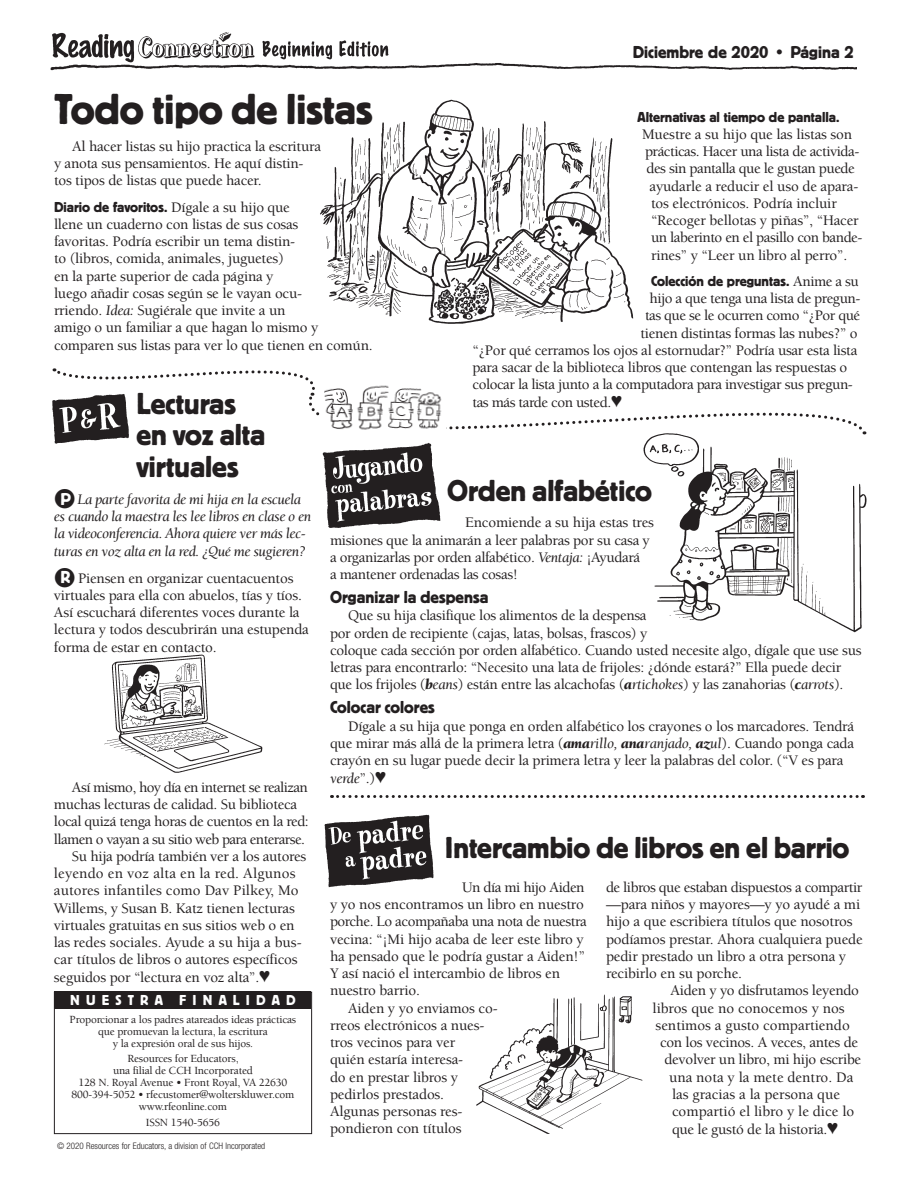
<style>
.page{position:relative;width:918px;height:1188px;background:#fff}
.page>*{position:absolute;margin:0;border:0;box-sizing:border-box;transform-origin:0 0}
.t1{font:45px "Platz";letter-spacing:-.005em;color:#231f20}
.t2{font:31.5px/31.5px "Platz";color:#231f20}
.t3{font:18px "Platz";color:#231f20}
.t4{font:500 15px/17.2px "Berkeley Std";letter-spacing:-.015em;color:#231f20}
.t5{font:italic 15px/17.2px "Berkeley Std";letter-spacing:-.03em;color:#231f20}
.t6{font:500 15px "Berkeley Std";letter-spacing:-.04em;color:#231f20}
.t7{font:15px "Platz";color:#231f20}
.t8{font:500 15px "Berkeley Std";letter-spacing:.005em;color:#231f20}
.t9{font:500 15px "Berkeley Std";letter-spacing:.01em;color:#231f20}
.t10{font:15px "Platz";letter-spacing:.41em;color:#fff}
.t11{font:500 11.25px/12px "Berkeley Std";letter-spacing:-.015em;color:#231f20;text-align:center}
.t12{font:300 condensed 9px "Helvetica Neue";color:#231f20}
.s1{font-family:"Berkeley Std";font-weight:500}
.s2{font-family:"Platz";font-weight:400}
.s3{font-weight:400;font-style:italic}
.s4{font-family:"Platz";font-style:normal;font-size:18px;color:#fff}
.s5{font-family:"Platz";font-weight:400;font-size:18px;color:#fff}
.s6{font-weight:900;font-style:italic}
</style>
<div class="page">
<svg style="left:316px;top:412px;width:546px;height:18px"></svg>
<svg style="left:332px;top:795px;width:531px;height:3px"></svg>
<div style="left:54px;top:992px;width:258px;height:142px;border:1px solid #231f20"></div>
<div style="left:55px;top:992px;width:256px;height:17px;background:#231f20"></div>
<img style="left:50px;top:63px;width:807px;height:8px">
<img style="left:53px;top:33px;width:336px;height:30px">
<img style="left:324px;top:814px;width:110px;height:74px">
<img style="left:322px;top:442px;width:119px;height:86px">
<svg style="left:53px;top:368px;width:262px;height:44px"></svg>
<img style="left:52px;top:392px;width:83px;height:52px">
<img style="left:320px;top:99px;width:314px;height:225px">
<img style="left:654px;top:431px;width:213px;height:202px">
<img style="left:476px;top:994px;width:167px;height:140px">
<img style="left:104px;top:655px;width:159px;height:118px">
<img style="left:642px;top:428px;width:57px;height:51px">
<img style="left:317px;top:385px;width:133px;height:45px">
<h1 class="t3" style="left:633px;top:42px;width:222px">Diciembre de 2020 • Página 2</h1>
<h2 class="t1" style="left:54px;top:84px;width:320px">Todo tipo de listas</h2>
<p class="t7" style="left:638px;top:108px;width:204px">Alternativas al tiempo de pantalla.</p>
<p class="t4" style="left:642px;top:126px;width:212px">Muestre a su hijo que las listas son</p>
<p class="t4" style="left:645px;top:143px;width:216px">prácticas. Hacer una lista de activida-</p>
<p class="t4" style="left:646px;top:160px;width:210px">des sin pantalla que le gustan puede</p>
<p class="t4" style="left:650px;top:177px;width:210px">ayudarle a reducir el uso de apara-</p>
<p class="t4" style="left:651px;top:195px;width:187px">tos electrónicos. Podría incluir</p>
<p class="t4" style="left:651px;top:212px;width:209px">“Recoger bellotas y piñas”, “Hacer</p>
<p class="t4" style="left:651px;top:229px;width:213px">un laberinto en el pasillo con bande-</p>
<p class="t4" style="left:651px;top:246px;width:198px">rines” y “Leer un libro al perro”.</p>
<p class="t7" style="left:651px;top:273px;width:209px">Colección de preguntas. <span class="s1">Anime a su</span></p>
<p class="t4" style="left:650px;top:290px;width:212px">hijo a que tenga una lista de pregun-</p>
<p class="t4" style="left:645px;top:307px;width:217px">tas que se le ocurren como “¿Por qué</p>
<p class="t4" style="left:640px;top:324px;width:218px">tienen distintas formas las nubes?” o</p>
<p class="t4" style="left:472px;top:342px;width:386px">“¿Por qué cerramos los ojos al estornudar?” Podría usar esta lista</p>
<p class="t4" style="left:472px;top:359px;width:376px">para sacar de la biblioteca libros que contengan las respuestas o</p>
<p class="t4" style="left:472px;top:376px;width:382px">colocar la lista junto a la computadora para investigar sus pregun-</p>
<p class="t4" style="left:472px;top:394px;width:151px">tas más tarde con usted.♥</p>
<p class="t4" style="left:54px;top:138px;width:269px;text-indent:18px">Al hacer listas su hijo practica la escritura y anota sus pensamientos. He aquí distin&shy;tos tipos de listas que puede hacer.</p>
<p class="t4" style="left:54px;top:199px;width:320px"><span class="s2">Diario de favoritos.</span> Dígale a su hijo que<br>llene un cuaderno con listas de sus cosas<br>favoritas. Podría escribir un tema distin-<br>to (libros, comida, animales, juguetes)<br>en la parte superior de cada página y<br>luego añadir cosas según se le vayan ocu-<br>rriendo. <span class="s3">Idea:</span> Sugiérale que invite a un<br>amigo o un familiar a que hagan lo mismo y comparen sus listas para ver lo que tienen en común.</p>
<h2 class="t2" style="left:136px;top:387px;width:130px">Lecturas en voz alta virtuales</h2>
<p class="t5" style="left:54px;top:491px;width:259px">●<span class="s4">P</span> La parte favorita de mi hija en la escuela es cuando la maestra les lee libros en clase o en la videoconferencia. Ahora quiere ver más lec&shy;turas en voz alta en la red. ¿Qué me sugieren?</p>
<p class="t4" style="left:54px;top:570px;width:256px">●<span class="s5">R</span> Piensen en organizar cuentacuentos virtuales para ella con abuelos, tías y tíos.<br>Así escuchará diferentes voces durante la lectura y todos descubrirán una estupenda forma de estar en contacto.</p>
<h2 class="t2" style="left:447px;top:475px;width:207px">Orden alfabético</h2>
<p class="t4" style="left:330px;top:514px;width:326px;text-indent:135px">Encomiende a su hija estas tres misiones que la animarán a leer palabras por su casa y a organizarlas por orden alfabético. <span class="s3">Ventaja:</span> ¡Ayudará<br>a mantener ordenadas las cosas!</p>
<p class="t3" style="left:330px;top:587px;width:160px">Organizar la despensa</p>
<p class="t4" style="left:330px;top:607px;width:533px;text-indent:18px">Que su hija clasifique los alimentos de la despensa<br>por orden de recipiente (cajas, latas, bolsas, frascos) y<br>coloque cada sección por orden alfabético. Cuando usted necesite algo, dígale que use sus letras para encontrarlo: “Necesito una lata de frijoles: ¿dónde estará?” Ella puede decir que los frijoles (<span class="s6">b</span><span class="s3">eans</span>) están entre las alcachofas (<span class="s6">a</span><span class="s3">rtichokes</span>) y las zanahorias (<span class="s6">c</span><span class="s3">arrots</span>).</p>
<p class="t3" style="left:330px;top:698px;width:106px">Colocar colores</p>
<p class="t4" style="left:330px;top:717px;width:526px;text-indent:18px">Dígale a su hija que ponga en orden alfabético los crayones o los marcadores. Tendrá que mirar más allá de la primera letra (<span class="s6">ama</span><span class="s3">rillo,</span> <span class="s6">ana</span><span class="s3">ranjado,</span> <span class="s6">az</span><span class="s3">ul</span>). Cuando ponga cada crayón en su lugar puede decir la primera letra y leer la palabras del color. (“V es para <span class="s3">verde</span>”.)♥</p>
<p class="t6" style="left:72px;top:779px;width:237px">Así mismo, hoy día en internet se realizan</p>
<p class="t4" style="left:54px;top:796px;width:245px">muchas lecturas de calidad. Su biblioteca</p>
<p class="t4" style="left:54px;top:813px;width:256px">local quizá tenga horas de cuentos en la red:</p>
<p class="t6" style="left:54px;top:831px;width:253px">llamen o vayan a su sitio web para enterarse.</p>
<p class="t4" style="left:72px;top:848px;width:236px">Su hija podría también ver a los autores</p>
<p class="t9" style="left:54px;top:865px;width:243px">leyendo en voz alta en la red. Algunos</p>
<p class="t8" style="left:54px;top:883px;width:246px">autores infantiles como Dav Pilkey, Mo</p>
<p class="t4" style="left:54px;top:900px;width:242px">Willems, y Susan B. Katz tienen lecturas</p>
<p class="t4" style="left:54px;top:917px;width:242px">virtuales gratuitas en sus sitios web o en</p>
<p class="t4" style="left:54px;top:934px;width:249px">las redes sociales. Ayude a su hija a bus-</p>
<p class="t4" style="left:54px;top:951px;width:245px">car títulos de libros o autores específicos</p>
<p class="t4" style="left:54px;top:969px;width:218px">seguidos por “lectura en voz alta”.♥</p>
<h2 class="t2" style="left:445px;top:832px;width:406px">Intercambio de libros en el barrio</h2>
<p class="t4" style="left:606px;top:879px;width:258px">de libros que estaban dispuestos a compartir</p>
<p class="t4" style="left:606px;top:896px;width:256px">—para niños y mayores—y yo ayudé a mi</p>
<p class="t4" style="left:606px;top:913px;width:248px">hijo a que escribiera títulos que nosotros</p>
<p class="t4" style="left:606px;top:931px;width:258px">podíamos prestar. Ahora cualquiera puede</p>
<p class="t4" style="left:606px;top:948px;width:242px">pedir prestado un libro a otra persona y</p>
<p class="t4" style="left:606px;top:965px;width:138px">recibirlo en su porche.</p>
<p class="t4" style="left:670px;top:982px;width:190px">Aiden y yo disfrutamos leyendo</p>
<p class="t4" style="left:652px;top:1000px;width:194px">libros que no conocemos y nos</p>
<p class="t4" style="left:656px;top:1017px;width:196px">sentimos a gusto compartiendo</p>
<p class="t4" style="left:660px;top:1034px;width:200px">con los vecinos. A veces, antes de</p>
<p class="t4" style="left:664px;top:1051px;width:198px">devolver un libro, mi hijo escribe</p>
<p class="t4" style="left:669px;top:1069px;width:186px">una nota y la mete dentro. Da</p>
<p class="t4" style="left:672px;top:1086px;width:169px">las gracias a la persona que</p>
<p class="t4" style="left:672px;top:1103px;width:184px">compartió el libro y le dice lo</p>
<p class="t4" style="left:672px;top:1121px;width:168px">que le gustó de la historia.♥</p>
<p class="t4" style="left:462px;top:879px;width:124px">Un día mi hijo Aiden</p>
<p class="t4" style="left:330px;top:896px;width:255px">y yo nos encontramos un libro en nuestro</p>
<p class="t4" style="left:330px;top:913px;width:258px">porche. Lo acompañaba una nota de nuestra</p>
<p class="t4" style="left:330px;top:931px;width:255px">vecina: “¡Mi hijo acaba de leer este libro y</p>
<p class="t4" style="left:330px;top:948px;width:257px">ha pensado que le podría gustar a Aiden!”</p>
<p class="t4" style="left:330px;top:965px;width:232px">Y así nació el intercambio de libros en</p>
<p class="t4" style="left:330px;top:982px;width:92px">nuestro barrio.</p>
<p class="t4" style="left:348px;top:1000px;width:151px">Aiden y yo enviamos co-</p>
<p class="t4" style="left:330px;top:1017px;width:156px">rreos electrónicos a nues-</p>
<p class="t4" style="left:330px;top:1034px;width:127px">tros vecinos para ver</p>
<p class="t4" style="left:330px;top:1051px;width:135px">quién estaría interesa-</p>
<p class="t4" style="left:330px;top:1069px;width:130px">do en prestar libros y</p>
<p class="t4" style="left:330px;top:1086px;width:116px">pedirlos prestados.</p>
<p class="t4" style="left:330px;top:1103px;width:134px">Algunas personas res-</p>
<p class="t4" style="left:330px;top:1120px;width:133px">pondieron con títulos</p>
<p class="t10" style="left:70px;top:992px;width:227px">NUESTRA FINALIDAD</p>
<p class="t11" style="left:70px;top:1013px;width:228px">Proporcionar a los padres atareados ideas prácticas que promuevan la lectura, la escritura<br>y la expresión oral de sus hijos.</p>
<p class="t11" style="left:72px;top:1052px;width:224px">Resources for Educators,<br>una filial de CCH Incorporated<br>128 N. Royal Avenue • Front Royal, VA 22630<br>800-394-5052 • rfecustomer@wolterskluwer.com www.rfeonline.com</p>
<p class="t11" style="left:146px;top:1117px;width:76px">ISSN 1540-5656</p>
<p class="t12" style="left:57px;top:1141px;width:210px">© 2020 Resources for Educators, a division of CCH Incorporated</p>
</div>
